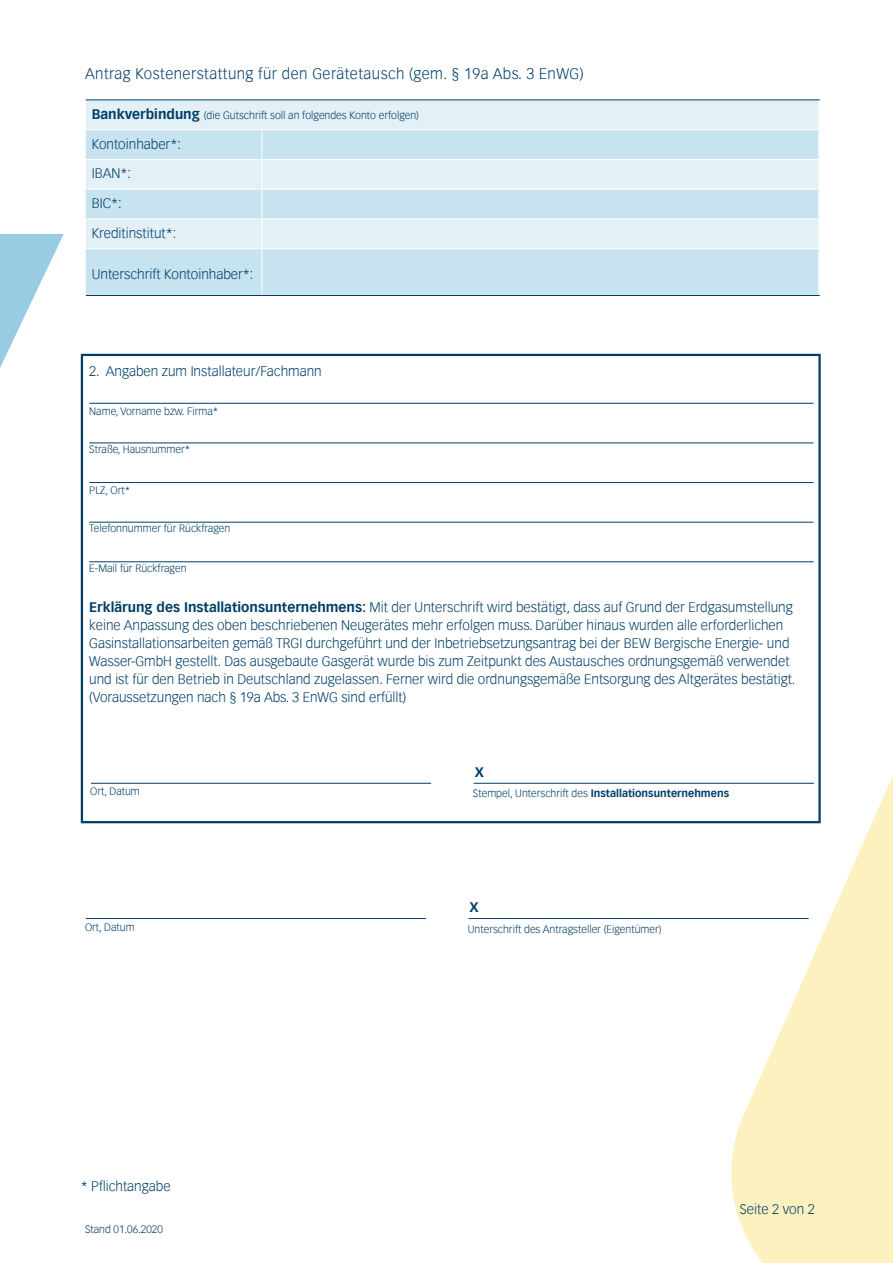
<style>
.page{position:relative;width:893px;height:1263px;background:#fff}
.page>*{position:absolute;margin:0;border:0;box-sizing:border-box;transform-origin:0 0}
.t1{font:300 15px "Vectora Com";letter-spacing:.03em;color:#003e68}
.t2{font:300 13.5px/18px "Vectora Com";color:#003e68}
.t3{font:700 13.5px "Vectora Com";color:#003e68}
.t4{font:300 10.5px "Vectora Com";color:#003e68}
.t5{font:700 10.5px "Vectora Com";color:#003e68}
.s1{font-weight:700;font-size:13.5px}
.s2{font-weight:700}
.s3{font-weight:300}
</style>
<div class="page">
<svg style="left:0;top:234px;width:64px;height:134px"></svg>
<div style="left:86px;top:101px;width:732px;height:28px;background:#e3f0f6"></div>
<svg style="left:86px;top:130px;width:732px;height:165px;background:#d1e7f2"></svg>
<hr style="left:86px;top:189px;width:176px;height:1px;background:#fff">
<hr style="left:262px;top:189px;width:556px;height:1px;background:#fff">
<hr style="left:86px;top:248px;width:176px;height:1px;background:#fff">
<hr style="left:262px;top:248px;width:556px;height:1px;background:#fff">
<svg style="left:262px;top:130px;width:1px;height:118px"></svg>
<hr style="left:262px;top:249px;width:1px;height:46px;background:#fff">
<hr style="left:86px;top:159px;width:176px;height:1px;background:#fff">
<hr style="left:262px;top:159px;width:556px;height:1px;background:#fff">
<hr style="left:86px;top:219px;width:176px;height:1px;background:#fff">
<hr style="left:262px;top:219px;width:556px;height:1px;background:#fff">
<hr style="left:86px;top:100px;width:176px;height:1px;background:#003e68">
<hr style="left:262px;top:100px;width:558px;height:1px;background:#003e68">
<hr style="left:86px;top:295px;width:176px;height:1px;background:#003e68">
<hr style="left:262px;top:295px;width:558px;height:1px;background:#003e68">
<svg style="left:721px;top:775px;width:172px;height:488px;fill:#fef1c0"></svg>
<hr style="left:91px;top:783px;width:340px;height:1px;background:#003e68">
<hr style="left:474px;top:783px;width:340px;height:1px;background:#003e68">
<hr style="left:89px;top:442px;width:724px;height:1px;background:#003e68">
<hr style="left:89px;top:403px;width:724px;height:1px;background:#003e68">
<hr style="left:89px;top:482px;width:724px;height:1px;background:#003e68">
<hr style="left:89px;top:522px;width:724px;height:1px;background:#003e68">
<hr style="left:89px;top:561px;width:724px;height:1px;background:#003e68">
<div style="left:81px;top:354px;width:740px;height:469px;border:2px solid #003e68"></div>
<hr style="left:86px;top:918px;width:340px;height:1px;background:#003e68">
<hr style="left:468px;top:918px;width:341px;height:1px;background:#003e68">
<p class="t1" style="left:85px;top:65px;width:500px">Antrag Kostenerstattung für den Gerätetausch (gem. § 19a Abs. 3 EnWG)</p>
<p class="t4" style="left:92px;top:109px;width:329px"><span class="s1">Bankverbindung</span> (die Gutschrift soll an folgendes Konto erfolgen)</p>
<p class="t2" style="left:92px;top:135px;width:91px">Kontoinhaber*:</p>
<p class="t2" style="left:92px;top:165px;width:41px">IBAN*:</p>
<p class="t2" style="left:92px;top:194px;width:32px">BIC*:</p>
<p class="t2" style="left:92px;top:224px;width:86px">Kreditinstitut*:</p>
<p class="t2" style="left:92px;top:265px;width:163px">Unterschrift Kontoinhaber*:</p>
<p class="t2" style="left:89px;top:362px;width:234px">2. Angaben zum Installateur/Fachmann</p>
<p class="t4" style="left:89px;top:405px;width:131px">Name, Vorname bzw. Firma*</p>
<p class="t4" style="left:89px;top:443px;width:102px">Straße, Hausnummer*</p>
<p class="t4" style="left:89px;top:484px;width:42px">PLZ, Ort*</p>
<p class="t4" style="left:89px;top:522px;width:143px">Telefonnummer für Rückfragen</p>
<p class="t4" style="left:89px;top:562px;width:99px">E-Mail für Rückfragen</p>
<p class="t2" style="left:89px;top:598px;width:708px"><span class="s2">Erklärung des Installationsunternehmens:</span> Mit der Unterschrift wird bestätigt, dass auf Grund der Erdgasumstellung keine Anpassung des oben beschriebenen Neugerätes mehr erfolgen muss. Darüber hinaus wurden alle erforderlichen Gasinstallationsarbeiten gemäß TRGI durchgeführt und der Inbetriebsetzungsantrag bei der BEW Bergische Energie- und Wasser-GmbH gestellt. Das ausgebaute Gasgerät wurde bis zum Zeitpunkt des Austausches ordnungsgemäß verwendet und ist für den Betrieb in Deutschland zugelassen. Ferner wird die ordnungsgemäße Entsorgung des Altgerätes bestätigt. (Voraussetzungen nach § 19a Abs. 3 EnWG sind erfüllt)</p>
<p class="t3" style="left:475px;top:764px;width:11px">X</p>
<p class="t4" style="left:90px;top:785px;width:51px">Ort, Datum</p>
<p class="t5" style="left:473px;top:787px;width:258px"><span class="s3">Stempel, Unterschrift des</span> Installationsunternehmens</p>
<p class="t3" style="left:469px;top:899px;width:11px">X</p>
<p class="t4" style="left:85px;top:921px;width:51px">Ort, Datum</p>
<p class="t4" style="left:468px;top:923px;width:195px">Unterschrift des Antragsteller (Eigentümer)</p>
<p class="t2" style="left:81px;top:1177px;width:91px">* Pflichtangabe</p>
<p class="t4" style="left:85px;top:1223px;width:79px">Stand 01.06.2020</p>
<p class="t2" style="left:740px;top:1200px;width:76px">Seite 2 von 2</p>
</div>
